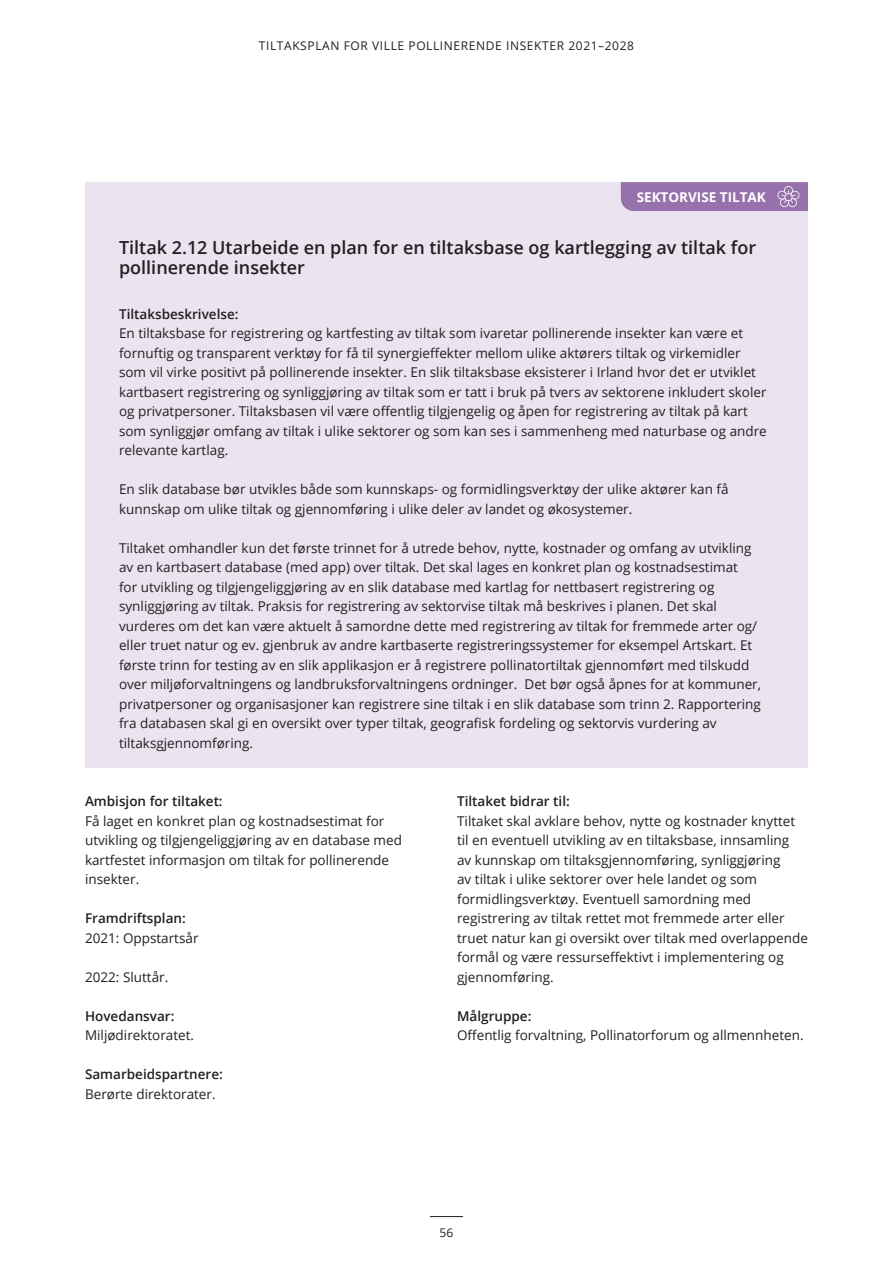
<style>
.page{position:relative;width:893px;height:1263px;background:#fff}
.page>*{position:absolute;margin:0;border:0;box-sizing:border-box;transform-origin:0 0}
.UnOverskrift_2{font:600 18px/19.8px "Open Sans";color:#231f20}
.Normal--start{font:13.5px/19.5px "Open Sans";color:#231f20}
.UnOverskrift_3{font:600 13.5px "Open Sans";color:#231f20}
.H1_Tiltaksbeskrivels{font:700 13.5px "Open Sans";color:#fff}
.t1{font:12px "Open Sans";letter-spacing:.05em;color:#231f20}
</style>
<div class="page">
<hr style="left:430px;top:1216px;width:33px;height:1px;background:#231f20">
<div style="left:85px;top:182px;width:723px;height:585px;background:#ebe4f0"></div>
<svg style="left:621px;top:182px;width:187px;height:29px"></svg>
<p class="t1" style="left:259px;top:38px;width:377px">TILTAKSPLAN FOR VILLE POLLINERENDE INSEKTER 2021–2028</p>
<p class="H1_Tiltaksbeskrivels" style="left:637px;top:188px;width:131px">SEKTORVISE TILTAK</p>
<h2 class="UnOverskrift_2" style="left:119px;top:238px;width:639px">Tiltak 2.12 Utarbeide en plan for en tiltaksbase og kartlegging av tiltak for pollinerende insekter</h2>
<h3 class="UnOverskrift_3" style="left:119px;top:304px;width:121px">Tiltaksbeskrivelse:</h3>
<p class="Normal--start" style="left:119px;top:323px;width:649px">En tiltaksbase for registrering og kartfesting av tiltak som ivaretar pollinerende insekter kan være et fornuftig og transparent verktøy for få til synergieffekter mellom ulike aktørers tiltak og virkemidler som vil virke positivt på pollinerende insekter. En slik tiltaksbase eksisterer i Irland hvor det er utviklet kartbasert registrering og synliggjøring av tiltak som er tatt i bruk på tvers av sektorene inkludert skoler og privatpersoner. Tiltaksbasen vil være offentlig tilgjengelig og åpen for registrering av tiltak på kart som synliggjør omfang av tiltak i ulike sektorer og som kan ses i sammenheng med naturbase og andre relevante kartlag.</p>
<p class="Normal--start" style="left:119px;top:479px;width:611px">En slik database bør utvikles både som kunnskaps- og formidlingsverktøy der ulike aktører kan få kunnskap om ulike tiltak og gjennomføring i ulike deler av landet og økosystemer.</p>
<p class="Normal--start" style="left:119px;top:538px;width:644px">Tiltaket omhandler kun det første trinnet for å utrede behov, nytte, kostnader og omfang av utvikling av en kartbasert database (med app) over tiltak. Det skal lages en konkret plan og kostnadsestimat<br>for utvikling og tilgjengeliggjøring av en slik database med kartlag for nettbasert registrering og synliggjøring av tiltak. Praksis for registrering av sektorvise tiltak må beskrives i planen. Det skal vurderes om det kan være aktuelt å samordne dette med registrering av tiltak for fremmede arter og/ eller truet natur og ev. gjenbruk av andre kartbaserte registreringssystemer for eksempel Artskart. Et første trinn for testing av en slik applikasjon er å registrere pollinatortiltak gjennomført med tilskudd over miljøforvaltningens og landbruksforvaltningens ordninger. Det bør også åpnes for at kommuner, privatpersoner og organisasjoner kan registrere sine tiltak i en slik database som trinn 2. Rapportering fra databasen skal gi en oversikt over typer tiltak, geografisk fordeling og sektorvis vurdering av tiltaksgjennomføring.</p>
<h3 class="UnOverskrift_3" style="left:85px;top:792px;width:139px">Ambisjon for tiltaket:</h3>
<p class="Normal--start" style="left:85px;top:811px;width:318px">Få laget en konkret plan og kostnadsestimat for utvikling og tilgjengeliggjøring av en database med kartfestet informasjon om tiltak for pollinerende insekter.</p>
<h3 class="UnOverskrift_3" style="left:85px;top:909px;width:102px">Framdriftsplan:</h3>
<p class="Normal--start" style="left:85px;top:928px;width:115px">2021: Oppstartsår</p>
<p class="Normal--start" style="left:85px;top:967px;width:85px">2022: Sluttår.</p>
<h3 class="UnOverskrift_3" style="left:85px;top:1006px;width:91px">Hovedansvar:</h3>
<p class="Normal--start" style="left:85px;top:1025px;width:111px">Miljødirektoratet.</p>
<h3 class="UnOverskrift_3" style="left:85px;top:1065px;width:139px">Samarbeidspartnere:</h3>
<p class="Normal--start" style="left:85px;top:1084px;width:132px">Berørte direktorater.</p>
<h3 class="UnOverskrift_3" style="left:457px;top:792px;width:114px">Tiltaket bidrar til:</h3>
<p class="Normal--start" style="left:457px;top:811px;width:352px">Tiltaket skal avklare behov, nytte og kostnader knyttet til en eventuell utvikling av en tiltaksbase, innsamling<br>av kunnskap om tiltaksgjennomføring, synliggjøring<br>av tiltak i ulike sektorer over hele landet og som formidlingsverktøy. Eventuell samordning med registrering av tiltak rettet mot fremmede arter eller truet natur kan gi oversikt over tiltak med overlappende formål og være ressurseffektivt i implementering og gjennomføring.</p>
<h3 class="UnOverskrift_3" style="left:457px;top:1006px;width:76px">Målgruppe:</h3>
<p class="Normal--start" style="left:457px;top:1025px;width:348px">Offentlig forvaltning, Pollinatorforum og allmennheten.</p>
<p class="t1" style="left:440px;top:1225px;width:15px">56</p>
</div>
